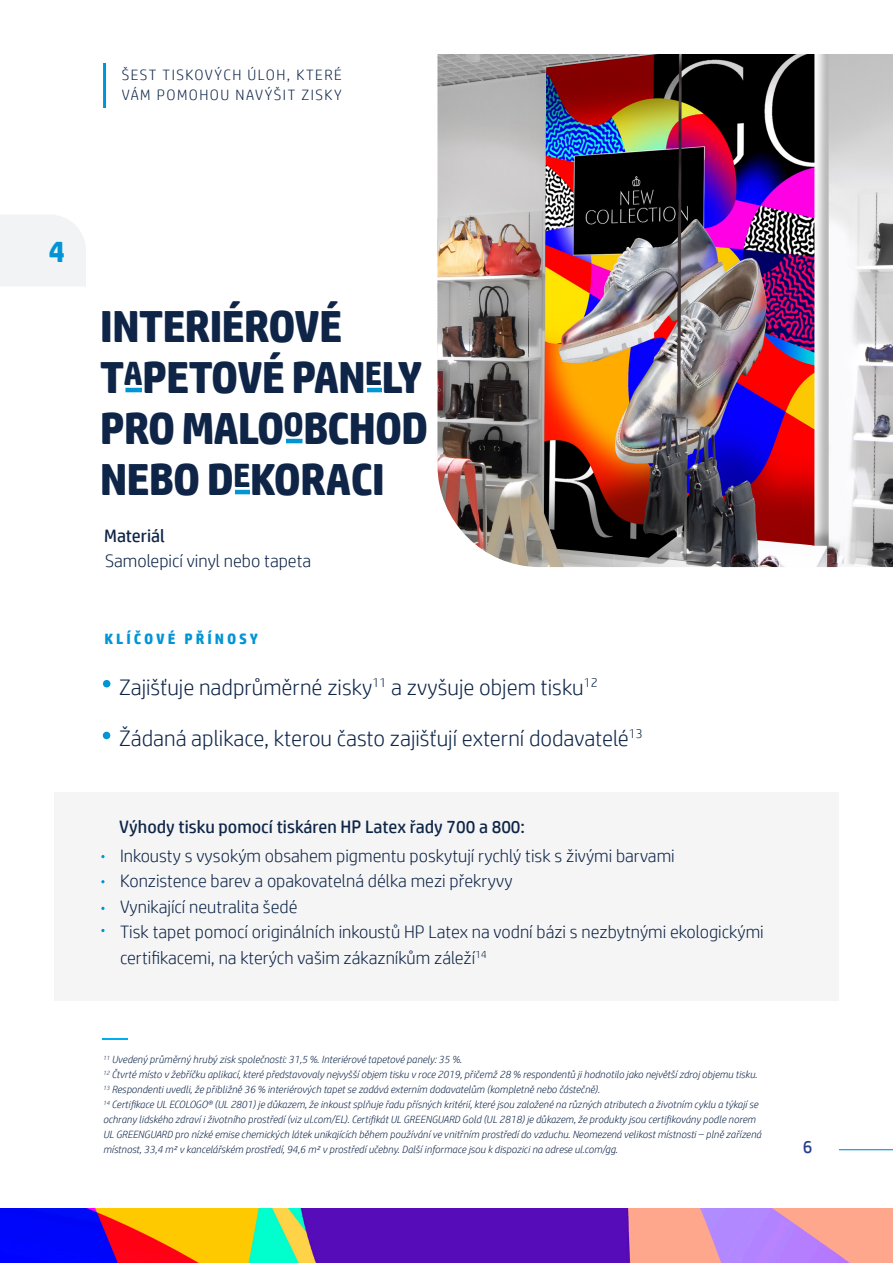
<style>
.page{position:relative;width:893px;height:1263px;background:#fff}
.page>*{position:absolute;margin:0;border:0;box-sizing:border-box;transform-origin:0 0}
.t1{font:700 45px/51px "HP Simplified";letter-spacing:-.025em;color:#0e2548}
.t2{font:700 30px "HP Simplified";color:#0195d5}
.t3{font:300 22.5px "HP Simplified";color:#0e2548}
.t4{font:300 18px/25.5px "HP Simplified";color:#0e2548}
.t5{font:18px "HP Simplified";color:#0e2548}
.t6{font:18px "HP Simplified";color:#253f8e}
.t7{font:300 15px/19.5px "HP Simplified";letter-spacing:.1em;color:#0e2548}
.t8{font:700 15px "HP Simplified";letter-spacing:.2em;color:#0195d5}
.t9{font:italic 300 10.5px/15px "HP Simplified";color:#0e2548}
</style>
<div class="page">
<hr style="left:103px;top:63px;width:3px;height:45px;background:#0195d5">
<img style="left:0;top:1209px;width:893px;height:54px">
<hr style="left:839px;top:1149px;width:54px;height:1px;background:#0195d5">
<div style="left:0;top:215px;width:86px;height:71px;background:#f2f3f4"></div>
<div style="left:54px;top:792px;width:785px;height:209px;background:#f5f5f5"></div>
<hr style="left:125px;top:388px;width:17px;height:4px;background:#0195d5">
<hr style="left:367px;top:388px;width:15px;height:4px;background:#0195d5">
<img style="left:437px;top:54px;width:456px;height:513px">
<svg style="left:101px;top:855px;width:4px;height:3px"></svg>
<svg style="left:101px;top:880px;width:4px;height:3px"></svg>
<svg style="left:101px;top:907px;width:4px;height:3px"></svg>
<svg style="left:101px;top:929px;width:4px;height:3px"></svg>
<div style="left:103px;top:732px;width:7px;height:7px;background:#0195d5;border-radius:50%"></div>
<div style="left:103px;top:680px;width:7px;height:7px;background:#0195d5;border-radius:50%"></div>
<hr style="left:286px;top:439px;width:16px;height:4px;background:#0195d5">
<hr style="left:235px;top:490px;width:15px;height:4px;background:#0195d5">
<hr style="left:103px;top:1038px;width:25px;height:2px;background:#00aeef">
<p class="t7" style="left:122px;top:65px;width:222px">ŠEST TISKOVÝCH ÚLOH, KTERÉ<br>VÁM POMOHOU NAVÝŠIT ZISKY</p>
<p class="t2" style="left:49px;top:234px;width:18px">4</p>
<p class="t1" style="left:100px;top:300px;width:330px">INTERIÉROVÉ<br>T<sup>A</sup>PETOVÉ PAN<sup>E</sup>LY<br>PRO MALO<sup>O</sup>BCHOD<br>NEBO D<sup>E</sup>KORACI</p>
<p class="t5" style="left:104px;top:523px;width:62px">Materiál</p>
<p class="t4" style="left:105px;top:548px;width:208px">Samolepicí vinyl nebo tapeta</p>
<p class="t8" style="left:105px;top:629px;width:155px">KLÍČOVÉ PŘÍNOSY</p>
<p class="t3" style="left:119px;top:672px;width:480px">Zajišťuje nadprůměrné zisky<sup>11</sup> a zvyšuje objem tisku<sup>12</sup></p>
<p class="t3" style="left:119px;top:723px;width:525px">Žádaná aplikace, kterou často zajišťují externí dodavatelé<sup>13</sup></p>
<p class="t5" style="left:119px;top:814px;width:407px">Výhody tisku pomocí tiskáren HP Latex řady 700 a 800:</p>
<p class="t4" style="left:120px;top:842px;width:645px">Inkousty s vysokým obsahem pigmentu poskytují rychlý tisk s živými barvami Konzistence barev a opakovatelná délka mezi překryvy<br>Vynikající neutralita šedé<br>Tisk tapet pomocí originálních inkoustů HP Latex na vodní bázi s nezbytnými ekologickými certifikacemi, na kterých vašim zákazníkům záleží<sup>14</sup></p>
<p class="t9" style="left:103px;top:1052px;width:360px"><sup>11</sup> Uvedený průměrný hrubý zisk společnosti: 31,5 %. Interiérové tapetové panely: 35 %.</p>
<p class="t9" style="left:103px;top:1067px;width:656px"><sup>12</sup> Čtvrté místo v žebříčku aplikací, které představovaly nejvyšší objem tisku v roce 2019, přičemž 28 % respondentů ji hodnotilo jako největší zdroj objemu tisku.</p>
<p class="t9" style="left:103px;top:1082px;width:498px"><sup>13</sup> Respondenti uvedli, že přibližně 36 % interiérových tapet se zadává externím dodavatelům (kompletně nebo částečně).</p>
<p class="t9" style="left:103px;top:1097px;width:660px"><sup>14</sup> Certifikace UL ECOLOGO® (UL 2801) je důkazem, že inkoust splňuje řadu přísných kritérií, které jsou založené na různých atributech a životním cyklu a týkají se ochrany lidského zdraví i životního prostředí (viz ul.com/EL). Certifikát UL GREENGUARD Gold (UL 2818) je důkazem, že produkty jsou certifikovány podle norem UL GREENGUARD pro nízké emise chemických látek unikajících během používání ve vnitřním prostředí do vzduchu. Neomezená velikost místnosti – plně zařízená místnost, 33,4 m² v kancelářském prostředí, 94,6 m² v prostředí učebny. Další informace jsou k dispozici na adrese ul.com/gg.</p>
<p class="t6" style="left:803px;top:1135px;width:11px">6</p>
</div>
